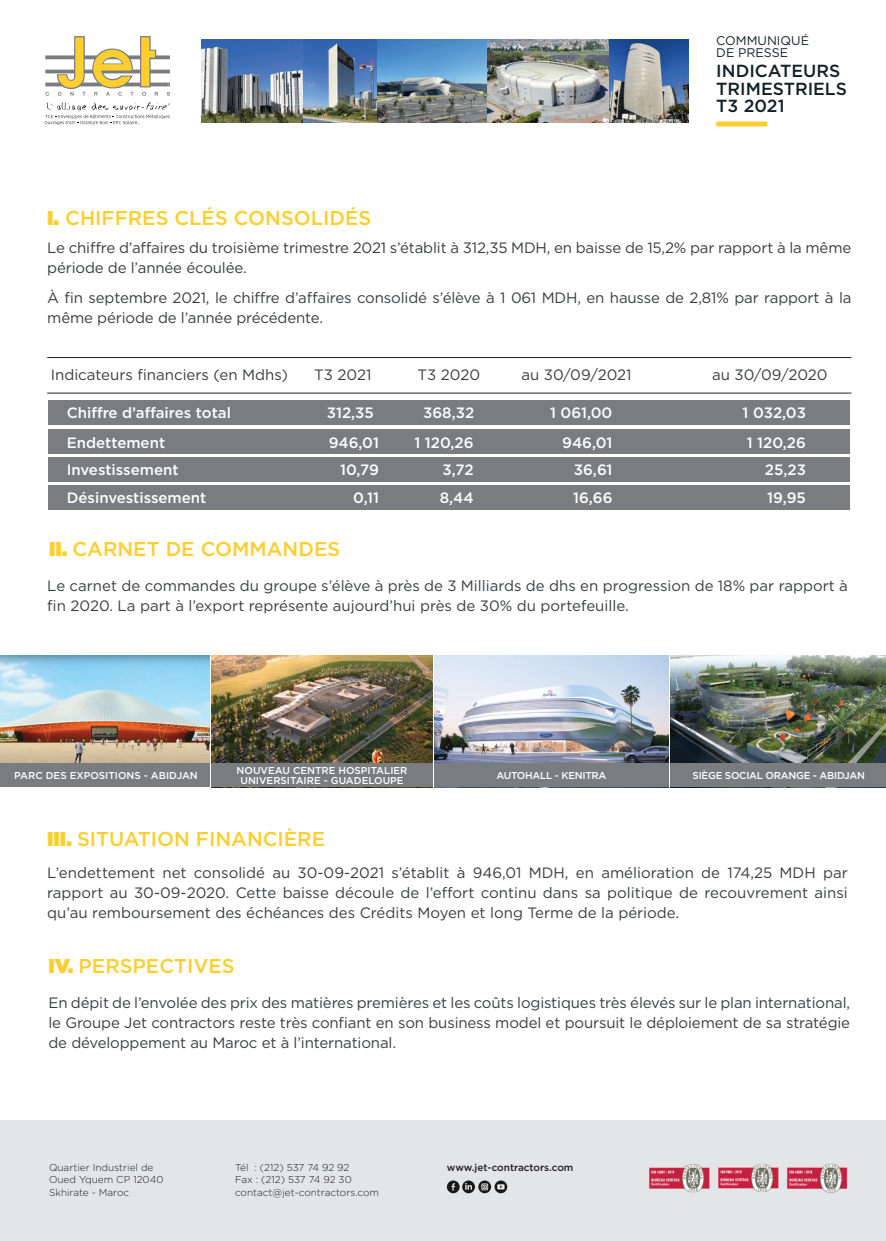
<style>
.page{position:relative;width:886px;height:1241px;background:#fff}
.page>*{position:absolute;margin:0;border:0;box-sizing:border-box;transform-origin:0 0}
.t1{font:500 20px "Gotham";color:#fcce2e}
.t2{font:500 17.5px/17.5px "Gotham";color:#112129}
.t3{font:15px/20px "Gotham";letter-spacing:-.01em;color:#3b3d40}
.t4{font:500 15px/27.5px "Gotham";color:#fdfefe;text-align:justify}
.t5{font:12.5px/12.5px "Gotham";color:#112129}
.t6{font:300 10px/12.5px "Gotham";color:#231f20}
.t7{font:500 10px/10px "Gotham";color:#fdfefe;text-align:center}
.t8{font:500 10px "Gotham";letter-spacing:-.025em;color:#fdfefe}
.t9{font:500 10px "Gotham";color:#231f20}
.s1{font-weight:900}
</style>
<div class="page">
<img style="left:211px;top:655px;width:457px;height:108px">
<img style="left:0;top:655px;width:210px;height:108px">
<img style="left:670px;top:655px;width:216px;height:108px">
<img style="left:201px;top:39px;width:488px;height:83px">
<div style="left:49px;top:400px;width:801px;height:25px;background:#7a7d80"></div>
<div style="left:0;top:1119px;width:886px;height:121px;background:#e4e5e6"></div>
<svg style="left:45px;top:36px;width:125px;height:60px"></svg>
<svg style="left:447px;top:1180px;width:60px;height:12px"></svg>
<div style="left:716px;top:121px;width:51px;height:5px;background:#fcce2e"></div>
<hr style="left:47px;top:357px;width:804px;height:1px;background:#231f20">
<hr style="left:47px;top:392px;width:804px;height:1px;background:#231f20">
<div style="left:0;top:763px;width:210px;height:23px;background:#7a7d80"></div>
<div style="left:211px;top:763px;width:222px;height:23px;background:#7a7d80"></div>
<div style="left:434px;top:763px;width:234px;height:23px;background:#7a7d80"></div>
<div style="left:670px;top:763px;width:216px;height:23px;background:#7a7d80"></div>
<svg style="left:45px;top:102px;width:125px;height:23px"></svg>
<img style="left:787px;top:1163px;width:61px;height:29px">
<img style="left:718px;top:1164px;width:61px;height:28px">
<img style="left:649px;top:1164px;width:61px;height:28px">
<div style="left:49px;top:428px;width:801px;height:25px;background:#7a7d80"></div>
<div style="left:49px;top:457px;width:801px;height:24px;background:#7a7d80"></div>
<div style="left:49px;top:485px;width:801px;height:25px;background:#7a7d80"></div>
<p class="t5" style="left:716px;top:34px;width:94px">COMMUNIQUÉ<br>DE PRESSE</p>
<h1 class="t1" style="left:47px;top:205px;width:326px"><span class="s1">I.</span> CHIFFRES CLÉS CONSOLIDÉS</h1>
<p class="t2" style="left:716px;top:62px;width:132px">INDICATEURS<br>TRIMESTRIELS<br>T3 2021</p>
<p class="t3" style="left:47px;top:237px;width:805px">Le chiffre d’affaires du troisième trimestre 2021 s’établit à 312,35 MDH, en baisse de 15,2% par rapport à la même période de l’année écoulée.</p>
<p class="t3" style="left:47px;top:287px;width:806px">À fin septembre 2021, le chiffre d’affaires consolidé s’élève à 1 061 MDH, en hausse de 2,81% par rapport à la même période de l’année précédente.</p>
<p class="t3" style="left:314px;top:364px;width:59px">T3 2021</p>
<p class="t3" style="left:417px;top:364px;width:64px">T3 2020</p>
<p class="t3" style="left:521px;top:364px;width:112px">au 30/09/2021</p>
<p class="t3" style="left:712px;top:364px;width:117px">au 30/09/2020</p>
<p class="t3" style="left:51px;top:364px;width:239px">Indicateurs financiers (en Mdhs)</p>
<p class="t4" style="left:67px;top:398px;width:166px">Chiffre d’affaires total</p>
<p class="t4" style="left:327px;top:398px;width:48px">312,35</p>
<p class="t4" style="left:423px;top:398px;width:53px">368,32</p>
<p class="t4" style="left:550px;top:398px;width:64px">1 061,00</p>
<p class="t4" style="left:742px;top:398px;width:65px">1 032,03</p>
<p class="t4" style="left:67px;top:428px;width:141px;text-align:left">Endettement<br>Investissement<br>Désinvestissement</p>
<p class="t4" style="left:440px;top:428px;width:35px;text-indent:-25px">1 120,26<br>3,72<br>8,44</p>
<p class="t4" style="left:329px;top:428px;width:52px;text-align:right">946,01<br>10,79<br>0,11</p>
<p class="t4" style="left:573px;top:428px;width:41px;text-indent:-11px">946,01<br>36,61<br>16,66</p>
<p class="t4" style="left:765px;top:428px;width:43px;text-indent:-18px">1 120,26<br>25,23<br>19,95</p>
<h1 class="t1" style="left:49px;top:535px;width:293px"><span class="s1">II.</span> CARNET DE COMMANDES</h1>
<p class="t3" style="left:47px;top:574px;width:802px">Le carnet de commandes du groupe s’élève à près de 3 Milliards de dhs en progression de 18% par rapport à fin 2020. La part à l’export représente aujourd’hui près de 30% du portefeuille.</p>
<p class="t7" style="left:14px;top:770px;width:185px">PARC DES EXPOSITIONS - ABIDJAN</p>
<p class="t7" style="left:237px;top:765px;width:172px">NOUVEAU CENTRE HOSPITALIER<br>UNIVERSITAIRE - GUADELOUPE</p>
<p class="t8" style="left:496px;top:768px;width:112px">AUTOHALL - KENITRA</p>
<p class="t8" style="left:692px;top:768px;width:174px">SIÈGE SOCIAL ORANGE - ABIDJAN</p>
<h1 class="t1" style="left:47px;top:825px;width:279px"><span class="s1">III.</span> SITUATION FINANCIÈRE</h1>
<p class="t3" style="left:47px;top:862px;width:802px;text-align:justify">L’endettement net consolidé au 30-09-2021 s’établit à 946,01 MDH, en amélioration de 174,25 MDH par rapport au 30-09-2020. Cette baisse découle de l’effort continu dans sa politique de recouvrement ainsi qu’au remboursement des échéances des Crédits Moyen et long Terme de la période.</p>
<h1 class="t1" style="left:48px;top:952px;width:188px"><span class="s1">IV.</span> PERSPECTIVES</h1>
<p class="t3" style="left:48px;top:991px;width:803px;text-align:justify">En dépit de l’envolée des prix des matières premières et les coûts logistiques très élevés sur le plan international, le Groupe Jet contractors reste très confiant en son business model et poursuit le déploiement de sa stratégie de développement au Maroc et à l’international.</p>
<p class="t6" style="left:49px;top:1160px;width:116px">Quartier Industriel de<br>Oued Yquem CP 12040<br>Skhirate - Maroc</p>
<p class="t6" style="left:235px;top:1160px;width:145px">Tél : (212) 537 74 92 92<br>Fax : (212) 537 74 92 30 contact@jet-contractors.com</p>
<p class="t9" style="left:447px;top:1160px;width:128px">www.jet-contractors.com</p>
</div>
